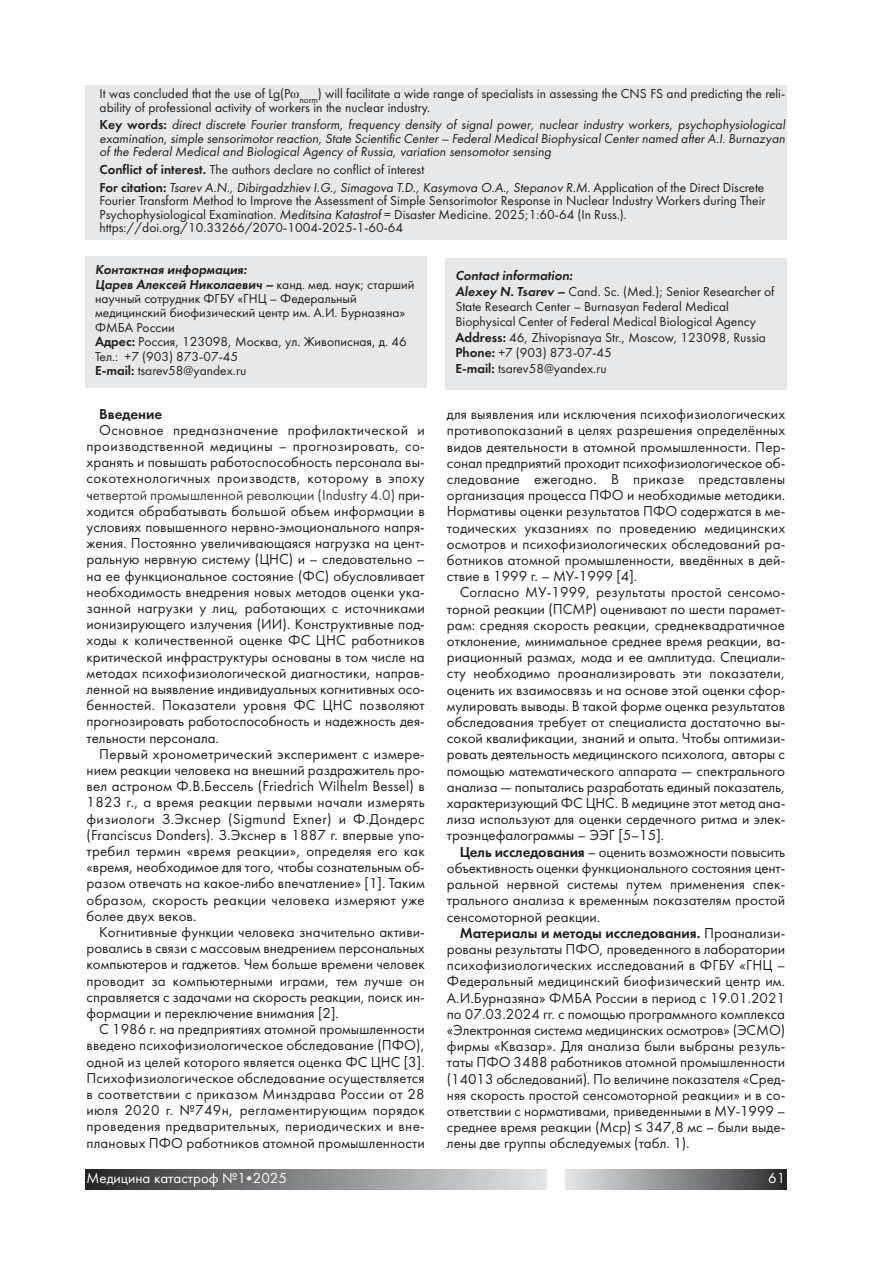
<style>
.page{position:relative;width:893px;height:1263px;background:#fff}
.page>*{position:absolute;margin:0;border:0;box-sizing:border-box;transform-origin:0 0}
.t1{font:15px/16.2px "Futura Book C";color:#231f20;text-align:justify}
.t2{font:15px "Futura Demi C";color:#231f20}
.t3{font:15px "Futura Book C";color:#fff}
.t4{font:13.5px/14.4px "Futura Book C";color:#231f20}
.t5{font:italic 13.5px/13.5px "Futura Book C";color:#231f20;text-align:justify}
.t6{font:italic 13.5px/14.4px "Futura Demi C";color:#231f20}
.s1{font-family:"Futura Demi C";font-style:normal}
.s2{font-family:"Futura Demi C"}
.s3{font-style:italic}
.s4{font-family:"Futura Book C";font-style:normal}
.s5{color:#413f3d}
.s6{font-family:"Futura Demi C";font-style:italic}
.s7{font-family:"Lucida Grande"}
.s8{font-family:"Futura Book C"}
</style>
<div class="page">
<div style="left:85px;top:256px;width:341px;height:132px;background:#e7e8e9"></div>
<div style="left:445px;top:258px;width:342px;height:131px;background:#e7e8e9"></div>
<div style="left:85px;top:85px;width:702px;height:154px;background:#e7e8e9"></div>
<div style="left:566px;top:1169px;width:221px;height:21px;background:linear-gradient(to right,#e5e7ea,#2e2e30)"></div>
<div style="left:85px;top:1169px;width:461px;height:21px;background:linear-gradient(to right,#2b2b2d,#e5e6ea)"></div>
<p class="t4" style="left:100px;top:87px;width:687px;line-height:13.5px">It was concluded that the use of Lg(P <sub>norm</sub>) will facilitate a wide range of specialists in assessing the CNS FS and predicting the reli&shy;ability of professional activity of workers in the nuclear industry.</p>
<p class="t5" style="left:100px;top:118px;width:687px"><span class="s1">Key words:</span> direct discrete Fourier transform, frequency density of signal power, nuclear industry workers, psychophysiological examination, simple sensorimotor reaction, State Scientific Center – Federal Medical Biophysical Center named after A.I. Burnazyan of the Federal Medical and Biological Agency of Russia, variation sensomotor sensing</p>
<p class="t4" style="left:100px;top:161px;width:666px;line-height:17.7px"><span class="s2">Conflict of interest.</span> The authors declare no conflict of interest<br><span class="s2">For citation:</span> <span class="s3">Tsarev A.N., Dibirgadzhiev I.G., Simagova T.D., Kasymova O.A., Stepanov R.M.</span> Application of the Direct Discrete</p>
<p class="t4" style="left:100px;top:194px;width:667px;line-height:13.5px">Fourier Transform Method to Improve the Assessment of Simple Sensorimotor Response in Nuclear Industry Workers during Their<br>Psychophysiological Examination. <span class="s3">Meditsina Katastrof</span> = Disaster Medicine. 2025;1:60-64 (In Russ.). https://doi.org/10.33266/2070-1004-2025-1-60-64</p>
<p class="t6" style="left:95px;top:262px;width:321px">Контактная информация:<br>Царев Алексей Николаевич – <span class="s4">канд. мед. наук; старший</span></p>
<p class="t4" style="left:95px;top:291px;width:313px">научный сотрудник ФГБУ «ГНЦ – Федеральный медицинский биофизический центр им. А.И. Бурназяна» ФМБА России<br><span class="s2">Адрес:</span> Россия, 123098, Москва, ул. Живописная, д. 46<br>Тел.: +7 (903) 873-07-45<br><span class="s2">E-mail:</span> tsarev58@yandex.ru</p>
<p class="t2" style="left:99px;top:405px;width:65px">Введение</p>
<p class="t1" style="left:87px;top:421px;width:340px;text-indent:13px">Основное предназначение профилактической и производственной медицины – прогнозировать, со&shy;хранять и повышать работоспособность персонала вы&shy;сокотехнологичных производств, которому в эпоху ч<span class="s5">етвертой промышленной революции (Industry 4.0)</span> при&shy;ходится обрабатывать большой объем информации в условиях повышенного нервно-эмоционального напря&shy;жения. Постоянно увеличивающаяся нагрузка на цент&shy;ральную нервную систему (ЦНС) и – следовательно – на ее функциональное состояние (ФС) обусловливает необходимость внедрения новых методов оценки ука&shy;занной нагрузки у лиц, работающих с источниками ионизирующего излучения (ИИ). Конструктивные под&shy;ходы к количественной оценке ФС ЦНС работников критической инфраструктуры основаны в том числе на методах психофизиологической диагностики, направ&shy;ленной на выявление индивидуальных когнитивных осо&shy;бенностей. Показатели уровня ФС ЦНС позволяют прогнозировать работоспособность и надежность дея&shy;тельности персонала.</p>
<p class="t1" style="left:87px;top:745px;width:340px;text-indent:13px">Первый хронометрический эксперимент с измере&shy;нием реакции человека на внешний раздражитель про&shy;вел астроном Ф.В.Бессель (Friedrich Wilhelm Bessel) в 1823 г., а время реакции первыми начали измерять физиологи З.Экснер (Sigmund Exner) и Ф.Дондерс (Franciscus Donders). З.Экснер в 1887 г. впервые упо&shy;требил термин «время реакции», определяя его как «время, необходимое для того, чтобы сознательным об&shy;разом отвечать на какое-либо впечатление» [1]. Таким образом, скорость реакции человека измеряют уже более двух веков.</p>
<p class="t1" style="left:87px;top:924px;width:340px;text-indent:13px">Когнитивные функции человека значительно активи&shy;ровались в связи с массовым внедрением персональных компьютеров и гаджетов. Чем больше времени человек проводит за компьютерными играми, тем лучше он справляется с задачами на скорость реакции, поиск ин&shy;формации и переключение внимания [2].</p>
<p class="t1" style="left:87px;top:1021px;width:340px;text-indent:13px">С 1986 г. на предприятиях атомной промышленности введено психофизиологическое обследование (ПФО), одной из целей которого является оценка ФС ЦНС [3].<br>Психофизиологическое обследование осуществляется в соответствии с приказом Минздрава России от 28 июля 2020 г. №749н, регламентирующим порядок проведения предварительных, периодических и вне&shy;плановых ПФО работников атомной промышленности</p>
<p class="t6" style="left:455px;top:268px;width:119px">Contact information:</p>
<p class="t4" style="left:455px;top:283px;width:321px;line-height:15.5px"><span class="s6">Alexey N. Tsarev –</span> Cand. Sc. (Med.); Senior Researcher of State Research Center – Burnasyan Federal Medical Biophysical Center of Federal Medical Biological Agency <span class="s2">Address:</span> 46, Zhivopisnaya Str., Moscow, 123098, Russia <span class="s2">Phone:</span> +7 (903) 873-07-45<br><span class="s2">E-mail:</span> tsarev58@yandex.ru</p>
<p class="t1" style="left:447px;top:406px;width:340px">для выявления или исключения психофизиологических противопоказаний в целях разрешения определённых видов деятельности в атомной промышленности. Пер&shy;сонал предприятий проходит психофизиологическое об&shy;следование ежегодно. В приказе представлены организация процесса ПФО и необходимые методики.<br>Нормативы оценки результатов ПФО содержатся в ме&shy;тодических указаниях по проведению медицинских осмотров и психофизиологических обследований ра&shy;ботников атомной промышленности, введённых в дей&shy;ствие в 1999 г. – МУ-1999 [4].</p>
<p class="t1" style="left:447px;top:584px;width:340px;text-indent:13px">Согласно МУ-1999, результаты простой сенсомо&shy;торной реакции (ПСМР) оценивают по шести парамет&shy;рам: средняя скорость реакции, среднеквадратичное отклонение, минимальное среднее время реакции, ва&shy;риационный размах, мода и ее амплитуда. Специали&shy;сту необходимо проанализировать эти показатели, оценить их взаимосвязь и на основе этой оценки сфор&shy;мулировать выводы. В такой форме оценка результатов обследования требует от специалиста достаточно вы&shy;сокой квалификации, знаний и опыта. Чтобы оптимизи&shy;ровать деятельность медицинского психолога, авторы с помощью математического аппарата — спектрального анализа — попытались разработать единый показатель, характеризующий ФС ЦНС. В медицине этот метод ана&shy;лиза используют для оценки сердечного ритма и элек&shy;троэнцефалограммы – ЭЭГ [5–15].</p>
<p class="t1" style="left:447px;top:843px;width:340px;text-indent:13px"><span class="s2">Цель исследования</span> – оценить возможности повысить объективность оценки функционального состояния цент&shy;ральной нервной системы путем применения спек&shy;трального анализа к временны<span class="s7">́</span>м показателям простой сенсомоторной реакции.</p>
<p class="t2" style="left:460px;top:924px;width:327px">Материалы и методы исследования. <span class="s8">Проанализи-</span></p>
<p class="t1" style="left:447px;top:941px;width:340px">рованы результаты ПФО, проведенного в лаборатории психофизиологических исследований в ФГБУ «ГНЦ – Федеральный медицинский биофизический центр им.<br>А.И.Бурназяна» ФМБА России в период с 19.01.2021 по 07.03.2024 гг. с помощью программного комплекса «Электронная система медицинских осмотров» (ЭСМО) фирмы «Квазар». Для анализа были выбраны резуль&shy;таты ПФО 3488 работников атомной промышленности (14013 обследований). По величине показателя «Сред&shy;няя скорость простой сенсомоторной реакции» и в со&shy;ответствии с нормативами, приведенными в МУ-1999 – среднее время реакции (Мср) ≤ 347,8 мс – были выде&shy;лены две группы обследуемых (табл. 1).</p>
<p class="t3" style="left:87px;top:1169px;width:202px">Медицина катастроф №1•2025</p>
<p class="t3" style="left:768px;top:1169px;width:19px">61</p>
</div>
